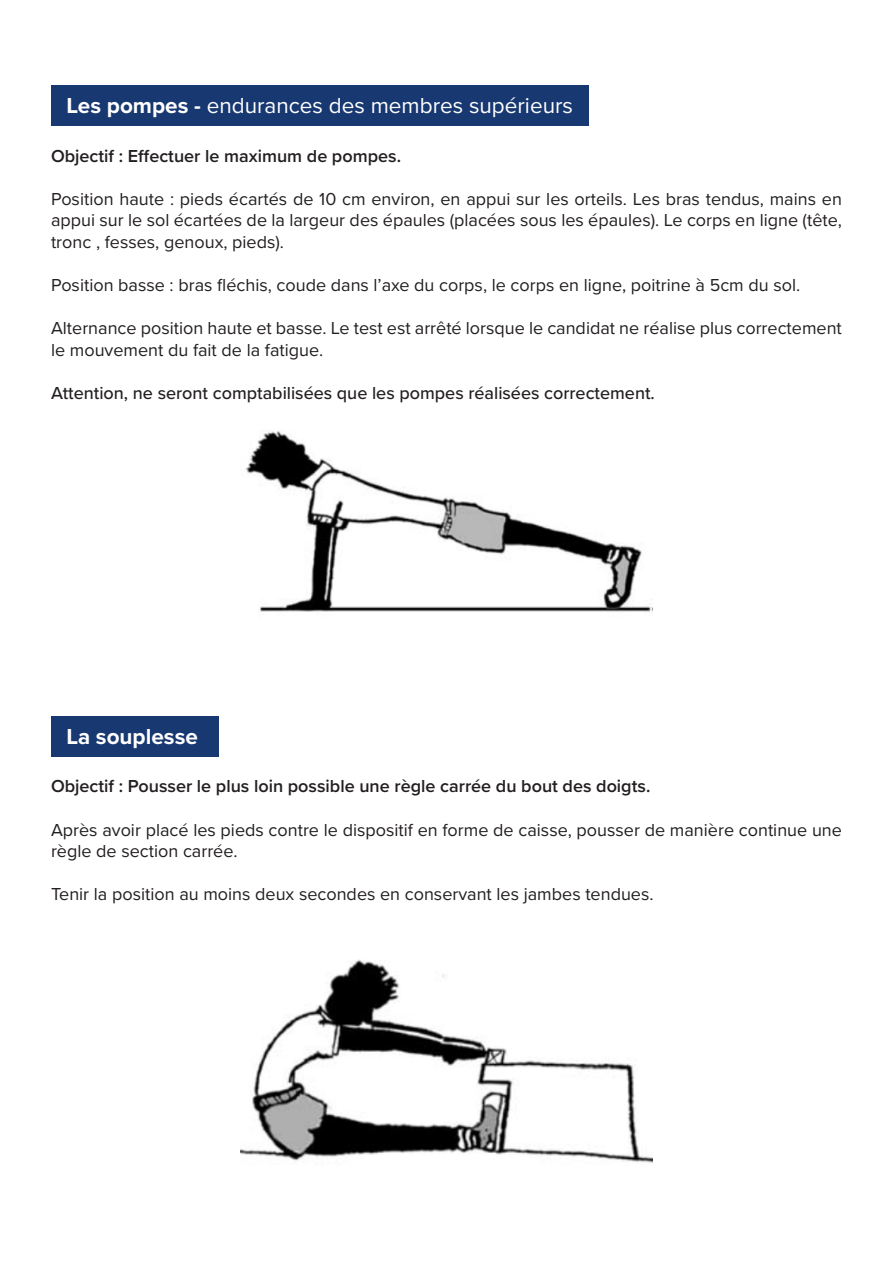
<style>
.page{position:relative;width:893px;height:1263px;background:#fff}
.page>*{position:absolute;margin:0;border:0;box-sizing:border-box;transform-origin:0 0}
.t1{font:22.5px "Proxima Nova";color:#fff}
.t2{font:700 22.5px "Proxima Nova";color:#fff}
.t3{font:18px/21.6px "Proxima Nova";color:#231f20}
.t4{font:600 18px "Proxima Nova";color:#231f20}
.t5{font:500 18px "Proxima Nova";color:#231f20}
.s1{font-weight:700}
</style>
<div class="page">
<div style="left:51px;top:85px;width:537px;height:40px;background:#183872"></div>
<img style="left:246px;top:431px;width:406px;height:181px">
<div style="left:51px;top:716px;width:167px;height:40px;background:#183872"></div>
<img style="left:241px;top:959px;width:411px;height:204px">
<p class="t1" style="left:66px;top:88px;width:508px"><span class="s1">Les pompes -</span> endurances des membres supérieurs</p>
<p class="t4" style="left:51px;top:142px;width:352px">Objectif : Effectuer le maximum de pompes.</p>
<p class="t3" style="left:51px;top:187px;width:792px;text-align:justify">Position haute : pieds écartés de 10 cm environ, en appui sur les orteils. Les bras tendus, mains en appui sur le sol écartées de la largeur des épaules (placées sous les épaules). Le corps en ligne (tête, tronc , fesses, genoux, pieds).</p>
<p class="t3" style="left:51px;top:274px;width:751px">Position basse : bras fléchis, coude dans l’axe du corps, le corps en ligne, poitrine à 5cm du sol.</p>
<p class="t3" style="left:51px;top:317px;width:792px">Alternance position haute et basse. Le test est arrêté lorsque le candidat ne réalise plus correctement le mouvement du fait de la fatigue.</p>
<p class="t5" style="left:51px;top:380px;width:605px">Attention, ne seront comptabilisées que les pompes réalisées correctement.</p>
<p class="t2" style="left:66px;top:719px;width:133px">La souplesse</p>
<p class="t4" style="left:51px;top:773px;width:601px">Objectif : Pousser le plus loin possible une règle carrée du bout des doigts.</p>
<p class="t3" style="left:51px;top:818px;width:792px">Après avoir placé les pieds contre le dispositif en forme de caisse, pousser de manière continue une règle de section carrée.</p>
<p class="t3" style="left:51px;top:883px;width:604px">Tenir la position au moins deux secondes en conservant les jambes tendues.</p>
</div>
